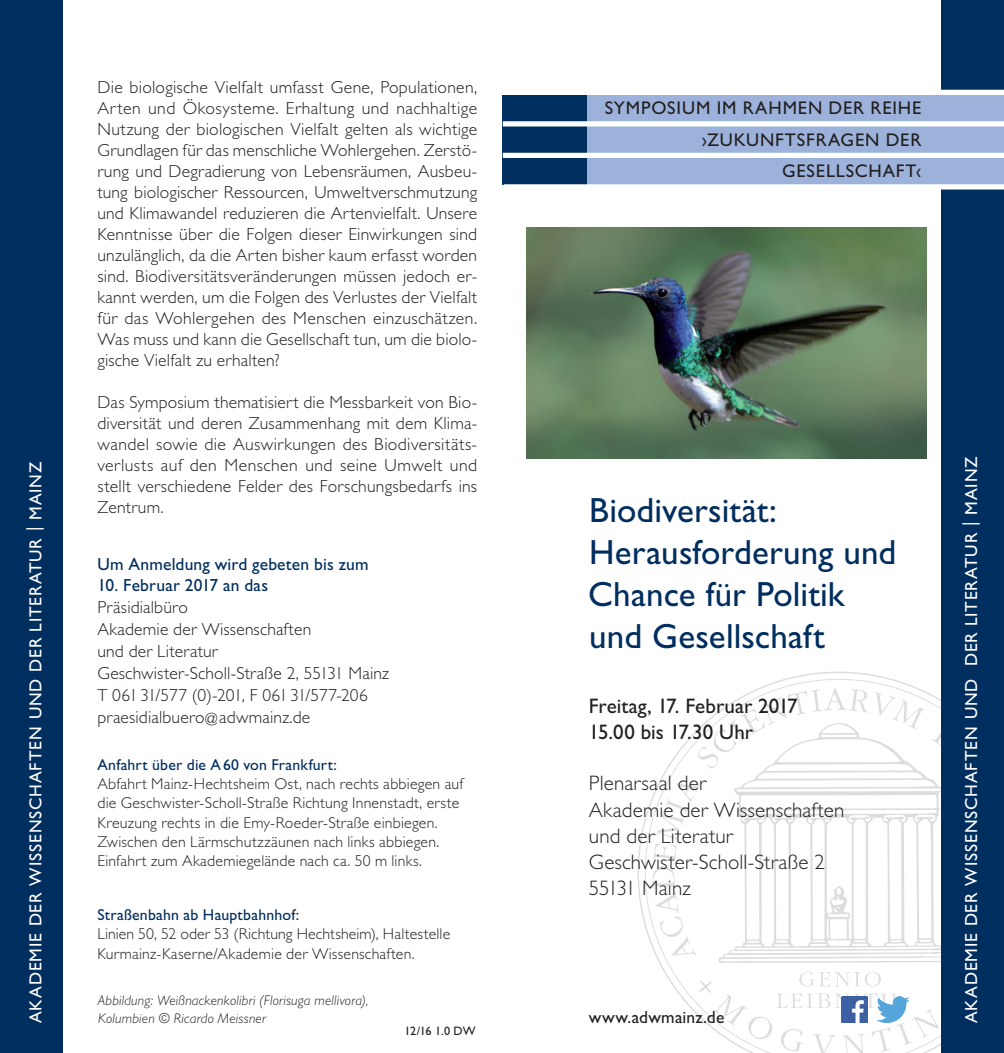
<style>
.page{position:relative;width:1004px;height:1053px;background:#fff}
.page>*{position:absolute;margin:0;border:0;box-sizing:border-box;transform-origin:0 0}
.t1{font:35px/42px "Gill Sans Std";color:#002e5e}
.t2{font:300 21px/26.2px "Gill Sans Std";letter-spacing:.01em;color:#231f20}
.t3{font:21px/26.2px "Gill Sans Std";color:#231f20}
.t4{font:18.38px/31.5px "Gill Sans Std";letter-spacing:.05em;color:#231f20;text-align:right}
.t5{font:300 17.5px/21px "Gill Sans Std";letter-spacing:.01em;color:#231f20;text-align:justify}
.t6{font:17.5px "Gill Sans Std";letter-spacing:.05em;color:#fff}
.t7{font:17.5px "Gill Sans Std";letter-spacing:.01em;color:#002e5e}
.t8{font:17.5px "Gill Sans Std";letter-spacing:.015em;color:#231f20}
.t9{font:300 15.75px/19.2px "Gill Sans Std";letter-spacing:.015em;color:#231f20}
.t10{font:15.75px "Gill Sans Std";letter-spacing:.015em;color:#002e5e}
.t11{font:italic 300 14px/17.5px "Gill Sans Std";letter-spacing:.015em;color:#231f20}
.t12{font:12.25px "Gill Sans Std";color:#231f20}
.s1{font-size:14.88px}
</style>
<div class="page">
<svg style="left:644px;top:679px;width:297px;height:374px"></svg>
<div style="left:941px;top:0;width:62px;height:1053px;background:#002e5e"></div>
<div style="left:0;top:0;width:63px;height:1053px;background:#002e5e"></div>
<div style="left:587px;top:95px;width:416px;height:89px;background:#9cb2db"></div>
<div style="left:502px;top:95px;width:85px;height:89px;background:#002e5e"></div>
<div style="left:502px;top:153px;width:501px;height:5px;background:#fff"></div>
<div style="left:502px;top:121px;width:501px;height:5px;background:#fff"></div>
<div style="left:502px;top:90px;width:501px;height:5px;background:#fff"></div>
<img style="left:876px;top:996px;width:33px;height:27px">
<img style="left:841px;top:996px;width:26px;height:27px">
<img style="left:526px;top:228px;width:400px;height:231px">
<div style="left:503px;top:184px;width:500px;height:6px;background:#fff"></div>
<p class="t6" style="left:25px;top:1023px;width:563px;rotate:-90deg">Akademie der Wissenschaften und der Literatur | Mainz</p>
<p class="t5" style="left:97px;top:77px;width:381px">Die biologische Vielfalt umfasst Gene, Populationen, Arten und Ökosysteme. Erhaltung und nachhaltige Nutzung der biologischen Vielfalt gelten als wichtige Grundlagen für das menschliche Wohlergehen. Zerstö&shy;rung und Degradierung von Lebensräumen, Ausbeu&shy;tung biologischer Ressourcen, Umweltverschmutzung und Klimawandel reduzieren die Artenvielfalt. Unsere Kenntnisse über die Folgen dieser Einwirkungen sind unzulänglich, da die Arten bisher kaum erfasst worden sind. Biodiversitätsveränderungen müssen jedoch er&shy;kannt werden, um die Folgen des Verlustes der Vielfalt für das Wohlergehen des Menschen einzuschätzen.<br>Was muss und kann die Gesellschaft tun, um die biolo&shy;gische Vielfalt zu erhalten?</p>
<p class="t5" style="left:97px;top:392px;width:381px">Das Symposium thematisiert die Messbarkeit von Bio&shy;diversität und deren Zusammenhang mit dem Klima&shy;wandel sowie die Auswirkungen des Biodiversitäts&shy;verlusts auf den Menschen und seine Umwelt und stellt verschiedene Felder des Forschungsbedarfs ins Zentrum.</p>
<p class="t7" style="left:97px;top:554px;width:272px">Um Anmeldung wird gebeten bis zum</p>
<p class="t7" style="left:97px;top:575px;width:172px">10. Februar 2017 an das</p>
<p class="t5" style="left:97px;top:597px;width:293px;line-height:21.9px;text-align:left">Präsidialbüro<br>Akademie der Wissenschaften<br>und der Literatur<br>Geschwister-Scholl-Straße 2, 55131 Mainz<br>T 061 31/577 (0)-201, F 061 31/577-206 praesidialbuero<span class="s1">@</span>adwmainz.de</p>
<p class="t10" style="left:97px;top:756px;width:241px">Anfahrt über die A60 von Frankfurt:</p>
<p class="t9" style="left:97px;top:774px;width:367px">Abfahrt Mainz-Hechtsheim Ost, nach rechts abbiegen auf die Geschwister-Scholl-Straße Richtung Innenstadt, erste Kreuzung rechts in die Emy-Roeder-Straße einbiegen.<br>Zwischen den Lärmschutzzäunen nach links abbiegen.<br>Einfahrt zum Akademiegelände nach ca. 50 m links.</p>
<p class="t10" style="left:97px;top:906px;width:203px">Straßenbahn ab H auptbahnhof:</p>
<p class="t9" style="left:97px;top:925px;width:354px">Linien 50, 52 oder 53 (Richtung Hechtsheim), Haltestelle<br>Kurmainz-Kaserne/Akademie der Wissenschaften.</p>
<p class="t11" style="left:98px;top:992px;width:272px">Abbildung: Weißnackenkolibri (Florisuga mellivora),<br>Kolumbien © Ricardo Meissner</p>
<p class="t12" style="left:404px;top:1023px;width:72px">12/16 1.0 DW</p>
<p class="t4" style="left:604px;top:93px;width:318px">Symposium im rahmen der Reihe ›zukunftsfragen der gesellschaft‹</p>
<h1 class="t1" style="left:588px;top:490px;width:309px">Biodiversität:<br>Herausforderung und<br>Chance für Politik und Gesellschaft</h1>
<p class="t3" style="left:588px;top:693px;width:210px">Freitag, 17. Februar 2017<br>15.00 bis 17.30 Uhr</p>
<p class="t2" style="left:588px;top:770px;width:257px">Plenarsaal der<br>Akademie der Wissenschaften und der Literatur<br>Geschwister-Scholl-Straße 2<br>55131 Mainz</p>
<p class="t8" style="left:588px;top:1007px;width:137px">www.adwmainz.de</p>
<p class="t6" style="left:960px;top:1023px;width:568px;rotate:-90deg">Akademie der Wissenschaften und der Literatur | Mainz</p>
</div>
